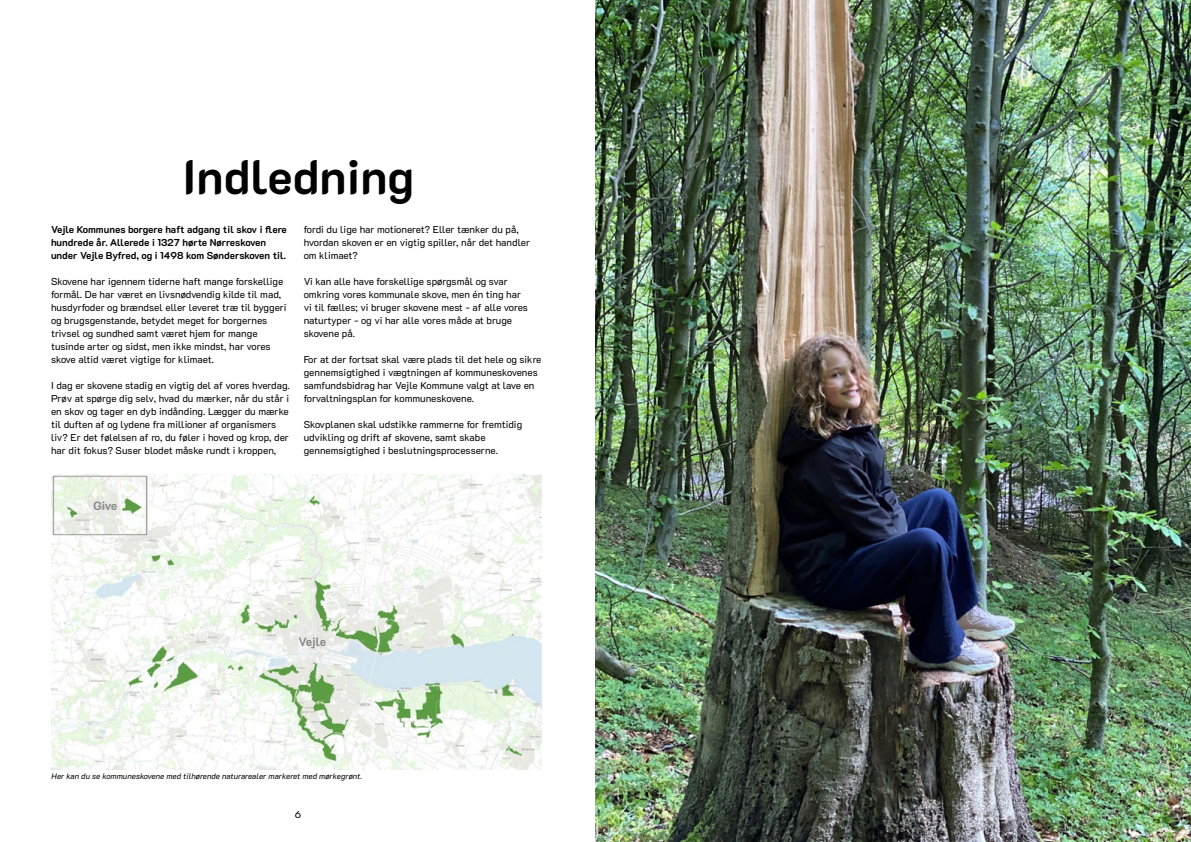
<style>
.page{position:relative;width:1191px;height:842px;background:#fff}
.page>*{position:absolute;margin:0;border:0;box-sizing:border-box;transform-origin:0 0}
.t1{font:700 48px "K2 D";color:#000}
.t2{font:700 12px "K2 D";letter-spacing:-.025em;color:#878787}
.t3{font:10px/13px "K2 D";color:#000}
.t4{font:700 10px/13px "K2 D";color:#000}
.t5{font:italic 8px "K2 D";color:#000}
</style>
<div class="page">
<img style="left:595px;top:0;width:596px;height:842px">
<img style="left:51px;top:474px;width:490px;height:296px">
<h1 class="t1" style="left:182px;top:149px;width:233px">Indledning</h1>
<p class="t4" style="left:51px;top:223px;width:237px">Vejle Kommunes borgere haft adgang til skov i flere hundrede år. Allerede i 1327 hørte Nørreskoven under Vejle Byfred, og i 1498 kom Sønderskoven til.</p>
<p class="t3" style="left:51px;top:275px;width:237px">Skovene har igennem tiderne haft mange forskellige formål. De har været en livsnødvendig kilde til mad, husdyrfoder og brændsel eller leveret træ til byggeri og brugsgenstande, betydet meget for borgernes trivsel og sundhed samt været hjem for mange tusinde arter og sidst, men ikke mindst, har vores skove altid været vigtige for klimaet.</p>
<p class="t3" style="left:51px;top:379px;width:240px">I dag er skovene stadig en vigtig del af vores hverdag.<br>Prøv at spørge dig selv, hvad du mærker, når du står i en skov og tager en dyb indånding. Lægger du mærke til duften af og lydene fra millioner af organismers liv? Er det følelsen af ro, du føler i hoved og krop, der har dit fokus? Suser blodet måske rundt i kroppen,</p>
<p class="t3" style="left:304px;top:223px;width:228px">fordi du lige har motioneret? Eller tænker du på, hvordan skoven er en vigtig spiller, når det handler om klimaet?</p>
<p class="t3" style="left:304px;top:275px;width:226px">Vi kan alle have forskellige spørgsmål og svar omkring vores kommunale skove, men én ting har vi til fælles; vi bruger skovene mest - af alle vores naturtyper - og vi har alle vores måde at bruge skovene på.</p>
<p class="t3" style="left:304px;top:353px;width:239px">For at der fortsat skal være plads til det hele og sikre gennemsigtighed i vægtningen af kommuneskovenes samfundsbidrag har Vejle Kommune valgt at lave en forvaltningsplan for kommuneskovene.</p>
<p class="t3" style="left:304px;top:418px;width:220px">Skovplanen skal udstikke rammerne for fremtidig udvikling og drift af skovene, samt skabe gennemsigtighed i beslutningsprocesserne.</p>
<p class="t2" style="left:94px;top:499px;width:25px">Give</p>
<p class="t2" style="left:298px;top:635px;width:29px">Vejle</p>
<p class="t5" style="left:52px;top:772px;width:312px">Her kan du se kommuneskovene med tilhørende naturarealer markeret med mørkegrønt.</p>
<p class="t3" style="left:295px;top:808px;width:8px">6</p>
</div>
